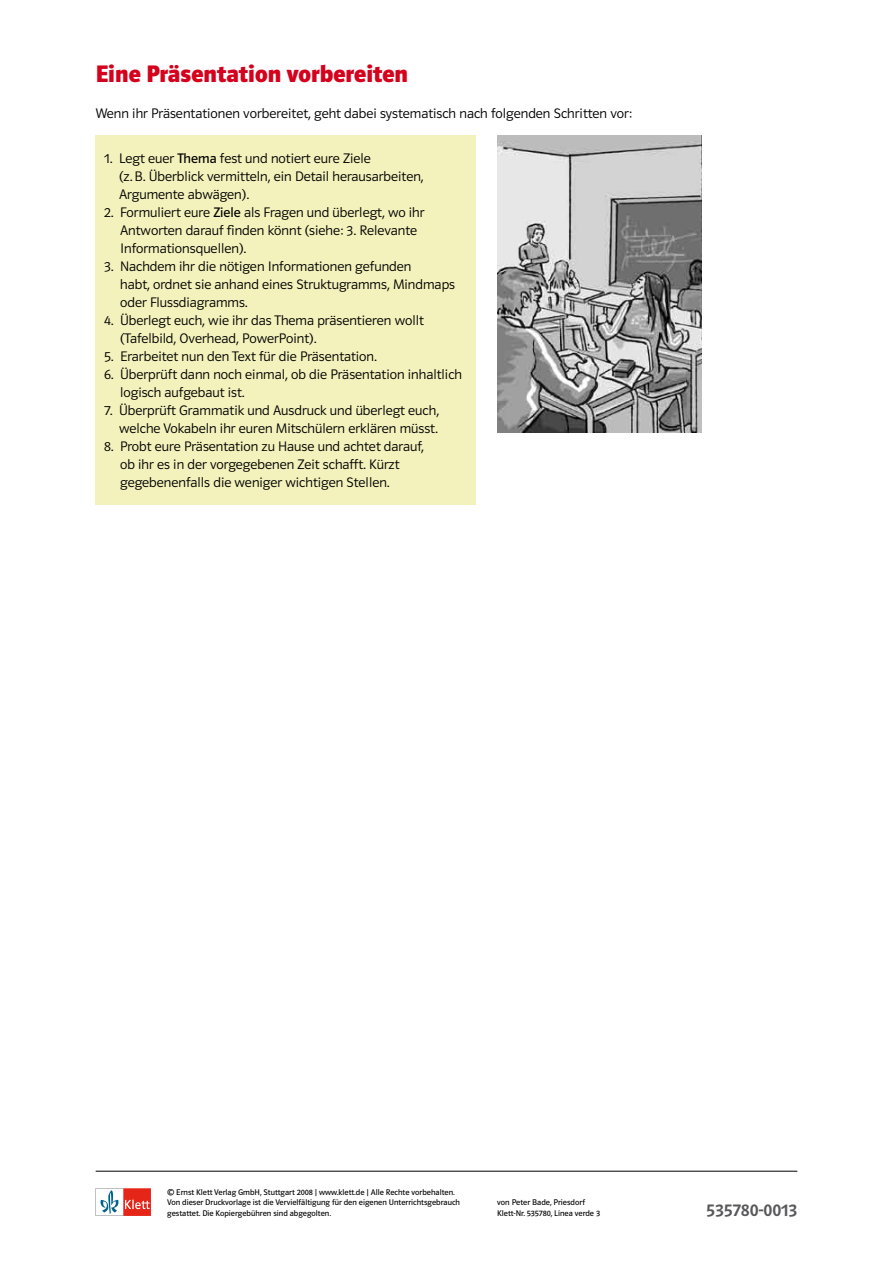
<style>
.page{position:relative;width:893px;height:1263px;background:#fff}
.page>*{position:absolute;margin:0;border:0;box-sizing:border-box;transform-origin:0 0}
._10_headline_1{font:700 24px "Polo Spanisch";color:#d4021d}
.t1{font:18px "Polo ST11 K Krftg";color:#58585a}
._00_basis_polo{font:13.8px/18px "Polo Spanisch Leicht";color:#000}
.t2{font:8.25px/10.5px "Polo ST11 K Buch";color:#000}
.s1{font-family:"Polo ST11 K Buch"}
</style>
<div class="page">
<svg style="left:96px;top:1188px;width:55px;height:28px"></svg>
<hr style="left:96px;top:1171px;width:701px;height:1px;background:#000">
<img style="left:497px;top:136px;width:204px;height:297px">
<div style="left:96px;top:136px;width:380px;height:369px;background:#f3f2bc"></div>
<p class="_10_headline_1" style="left:96px;top:60px;width:314px">Eine Präsentation vorbereiten</p>
<p class="_00_basis_polo" style="left:96px;top:104px;width:538px">Wenn ihr Präsentationen vorbereitet, geht dabei systematisch nach folgenden Schritten vor:</p>
<p class="_00_basis_polo" style="left:119px;top:149px;width:306px;text-indent:-15px">1. Legt euer <span class="s1">Thema</span> fest und notiert eure Ziele<br>(z.B. Überblick vermitteln, ein Detail herausarbeiten,<br>Argumente abwägen).</p>
<p class="_00_basis_polo" style="left:120px;top:203px;width:306px;text-indent:-16px">2. Formuliert eure <span class="s1">Ziele</span> als Fragen und überlegt, wo ihr<br>Antworten darauf finden könnt (siehe: 3. Relevante<br>Informationsquellen).</p>
<p class="_00_basis_polo" style="left:120px;top:257px;width:336px;text-indent:-16px">3. Nachdem ihr die nötigen Informationen gefunden<br>habt, ordnet sie anhand eines Struktugramms, Mindmaps oder Flussdiagramms.</p>
<p class="_00_basis_polo" style="left:120px;top:311px;width:305px;text-indent:-16px">4. Überlegt euch, wie ihr das Thema präsentieren wollt (Tafelbild, Overhead, PowerPoint).</p>
<p class="_00_basis_polo" style="left:104px;top:347px;width:274px">5. Erarbeitet nun den Text für die Präsentation.</p>
<p class="_00_basis_polo" style="left:120px;top:365px;width:343px;text-indent:-16px">6. Überprüft dann noch einmal, ob die Präsentation inhaltlich logisch aufgebaut ist.</p>
<p class="_00_basis_polo" style="left:104px;top:401px;width:336px;text-align:right">7. Überprüft Grammatik und Ausdruck und überlegt euch, welche Vokabeln ihr euren Mitschülern erklären müsst.</p>
<p class="_00_basis_polo" style="left:120px;top:437px;width:305px;text-indent:-16px">8. Probt eure Präsentation zu Hause und achtet darauf, ob ihr es in der vorgegebenen Zeit schafft. Kürzt gegebenenfalls die weniger wichtigen Stellen.</p>
<p class="t2" style="left:167px;top:1187px;width:294px">© Ernst Klett Verlag GmbH, Stuttgart 2008 | www.klett.de | Alle Rechte vorbehalten.<br>Von dieser Druckvorlage ist die Vervielfältigung für den eigenen Unterrichtsgebrauch gestattet. Die Kopiergebühren sind abgegolten.</p>
<p class="t2" style="left:497px;top:1197px;width:89px">von Peter Bade, Priesdorf</p>
<p class="t2" style="left:497px;top:1208px;width:104px">Klett-Nr. 535780, Línea verde 3</p>
<p class="t1" style="left:706px;top:1200px;width:93px">535780-0013</p>
</div>
